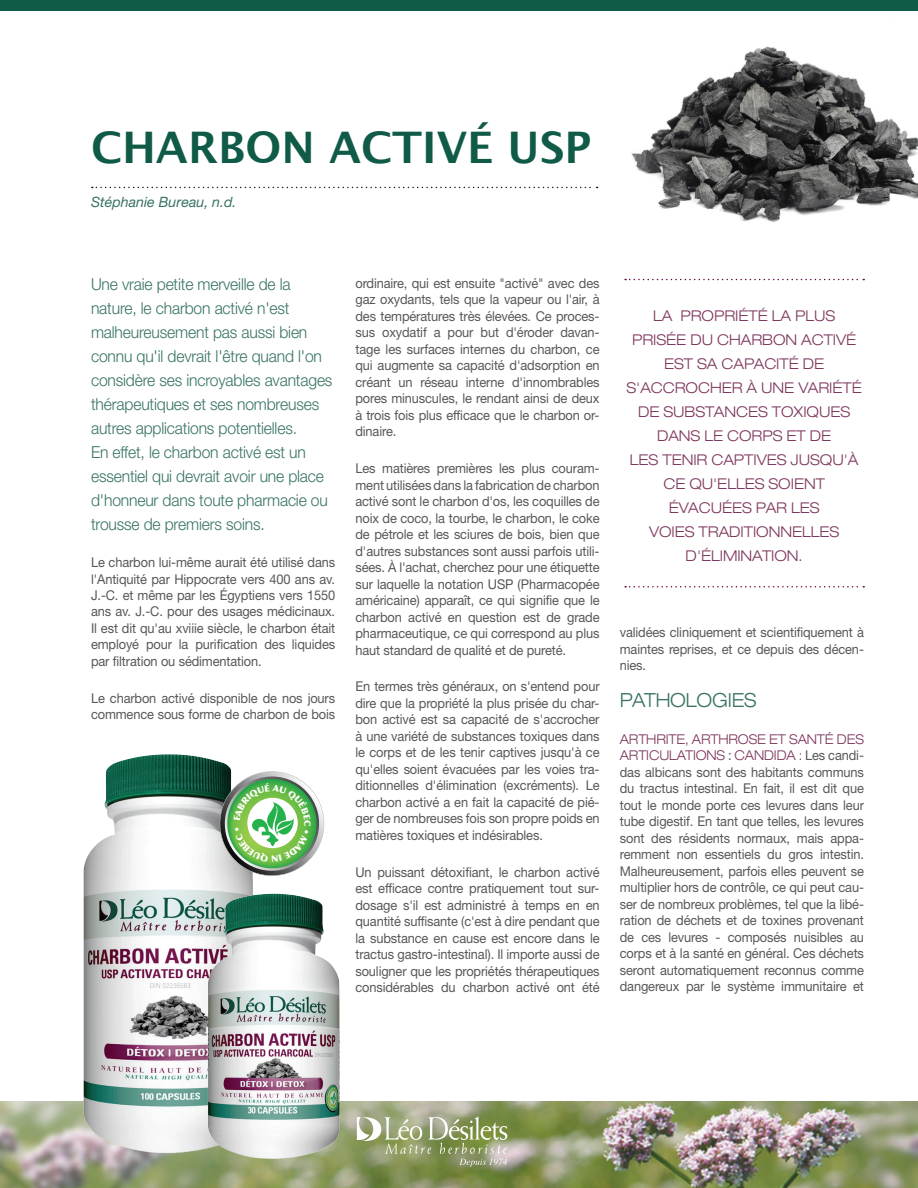
<style>
.page{position:relative;width:918px;height:1188px;background:#fff}
.page>*{position:absolute;margin:0;border:0;box-sizing:border-box;transform-origin:0 0}
.t1{font:700 43.5px "Lucida Grande";color:#105a48}
.t2{font:300 expanded 19.5px "Helvetica Neue";letter-spacing:-.01em;color:#387364;scale:.95 1}
.t3{font:300 16.5px/24px "Helvetica Neue";letter-spacing:-.01em;color:#387364;scale:.95 1}
.t4{font:300 expanded 14.85px/24px "Helvetica Neue";letter-spacing:-.005em;color:#7f385f;text-align:center}
.t5{font:italic 14.25px "Helvetica Neue";color:#387364}
.t6{font:13.5px/16.5px "Helvetica Neue";letter-spacing:-.01em;color:#57585a;text-align:justify;scale:.95 1}
.s1{font-weight:300;font-stretch:expanded;color:#7f385f}
</style>
<div class="page">
<img style="left:590px;top:46px;width:328px;height:176px">
<img style="left:0;top:1102px;width:918px;height:86px">
<img style="left:62px;top:754px;width:169px;height:411px">
<img style="left:195px;top:882px;width:146px;height:294px">
<svg style="left:92px;top:187px;width:506px;height:1px"></svg>
<svg style="left:625px;top:279px;width:239px;height:1px"></svg>
<svg style="left:625px;top:586px;width:239px;height:2px"></svg>
<div style="left:0;top:0;width:918px;height:11px;background:#105a48"></div>
<svg style="left:357px;top:1117px;width:150px;height:50px;background:#9fa97d"></svg>
<svg style="left:213px;top:770px;width:112px;height:112px"></svg>
<h1 class="t1" style="left:91px;top:112px;width:502px">CHARBON ACTIVÉ USP</h1>
<p class="t5" style="left:91px;top:193px;width:147px">Stéphanie Bureau, n.d.</p>
<p class="t3" style="left:91px;top:272px;width:256px">Une vraie petite merveille de la nature, le charbon activé n'est malheureusement pas aussi bien connu qu'il devrait l'être quand l'on considère ses incroyables avantages thérapeutiques et ses nombreuses autres applications potentielles.<br>En effet, le charbon activé est un essentiel qui devrait avoir une place d'honneur dans toute pharmacie ou trousse de premiers soins.</p>
<p class="t6" style="left:91px;top:554px;width:259px">Le charbon lui-même aurait été utilisé dans l'Antiquité par Hippocrate vers 400 ans av.<br>J.-C. et même par les Égyptiens vers 1550 ans av. J.-C. pour des usages médicinaux.<br>Il est dit qu'au xviiie siècle, le charbon était employé pour la purification des liquides par filtration ou sédimentation.</p>
<p class="t6" style="left:91px;top:690px;width:259px">Le charbon activé disponible de nos jours commence sous forme de charbon de bois</p>
<p class="t6" style="left:355px;top:275px;width:259px">ordinaire, qui est ensuite "activé" avec des gaz oxydants, tels que la vapeur ou l'air, à des températures très élevées. Ce proces&shy;sus oxydatif a pour but d'éroder davan&shy;tage les surfaces internes du charbon, ce qui augmente sa capacité d'adsorption en créant un réseau interne d'innombrables pores minuscules, le rendant ainsi de deux à trois fois plus efficace que le charbon or&shy;dinaire.</p>
<p class="t6" style="left:355px;top:460px;width:259px">Les matières premières les plus couram&shy;ment utilisées dans la fabrication de charbon activé sont le charbon d'os, les coquilles de noix de coco, la tourbe, le charbon, le coke de pétrole et les sciures de bois, bien que d'autres substances sont aussi parfois utili&shy;sées. À l'achat, cherchez pour une étiquette sur laquelle la notation USP (Pharmacopée américaine) apparaît, ce qui signifie que le charbon activé en question est de grade pharmaceutique, ce qui correspond au plus haut standard de qualité et de pureté.</p>
<p class="t6" style="left:355px;top:678px;width:259px">En termes très généraux, on s'entend pour dire que la propriété la plus prisée du char&shy;bon activé est sa capacité de s'accrocher à une variété de substances toxiques dans le corps et de les tenir captives jusqu'à ce qu'elles soient évacuées par les voies tra&shy;ditionnelles d'élimination (excréments). Le charbon activé a en fait la capacité de pié&shy;ger de nombreuses fois son propre poids en matières toxiques et indésirables.</p>
<p class="t6" style="left:355px;top:863px;width:259px">Un puissant détoxifiant, le charbon activé est efficace contre pratiquement tout sur&shy;dosage s'il est administré à temps en en quantité suffisante (c'est à dire pendant que la substance en cause est encore dans le tractus gastro-intestinal). Il importe aussi de souligner que les propriétés thérapeutiques considérables du charbon activé ont été</p>
<p class="t4" style="left:627px;top:303px;width:237px">LA PROPRIÉTÉ LA PLUS<br>PRISÉE DU CHARBON ACTIVÉ<br>EST SA CAPACITÉ DE<br>S'ACCROCHER À UNE VARIÉTÉ<br>DE SUBSTANCES TOXIQUES<br>DANS LE CORPS ET DE<br>LES TENIR CAPTIVES JUSQU'À<br>CE QU'ELLES SOIENT<br>ÉVACUÉES PAR LES<br>VOIES TRADITIONNELLES<br>D'ÉLIMINATION.</p>
<p class="t6" style="left:620px;top:624px;width:259px">validées cliniquement et scientifiquement à maintes reprises, et ce depuis des décen&shy;nies.</p>
<h2 class="t2" style="left:620px;top:689px;width:145px">PATHOLOGIES</h2>
<p class="t6" style="left:620px;top:731px;width:259px"><span class="s1">ARTHRITE, ARTHROSE ET SANTÉ DES ARTICULATIONS</span> : <span class="s1">CANDIDA :</span> Les candi&shy;das albicans sont des habitants communs du tractus intestinal. En fait, il est dit que tout le monde porte ces levures dans leur tube digestif. En tant que telles, les levures sont des résidents normaux, mais appa&shy;remment non essentiels du gros intestin.<br>Malheureusement, parfois elles peuvent se multiplier hors de contrôle, ce qui peut cau&shy;ser de nombreux problèmes, tel que la libé&shy;ration de déchets et de toxines provenant de ces levures - composés nuisibles au corps et à la santé en général. Ces déchets seront automatiquement reconnus comme dangereux par le système immunitaire et</p>
</div>
